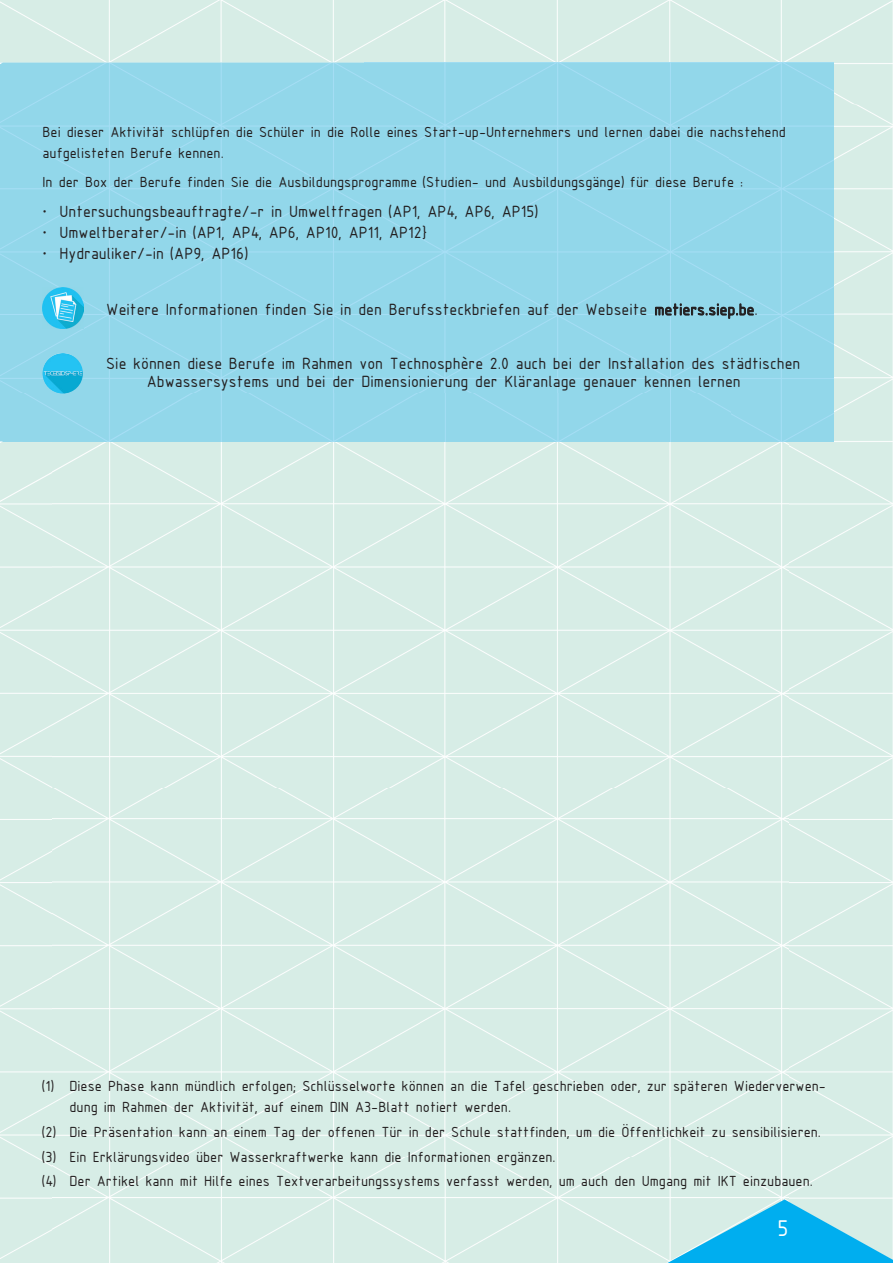
<style>
.page{position:relative;width:893px;height:1263px;background:#fff}
.page>*{position:absolute;margin:0;border:0;box-sizing:border-box;transform-origin:0 0}
.t1{font:21px "Space Claim ASMECB";color:#fff}
.t2{font:15px/18px "Space Claim ASMECB";color:#231f20}
.t3{font:13.5px/21px "Space Claim ASMECB";color:#231f20}
</style>
<div class="page">
<div style="left:0;top:0;width:893px;height:104px;background:#d7ede6"></div>
<div style="left:0;top:441px;width:52px;height:822px;background:#d7ede6"></div>
<img style="left:788px;top:104px;width:105px;height:1095px">
<div style="left:52px;top:441px;width:736px;height:822px;background:#d7ede6"></div>
<div style="left:0;top:63px;width:833px;height:378px;background:#92d7ea"></div>
<svg style="left:667px;top:1199px;width:226px;height:64px;background:#6acdea"></svg>
<svg style="left:0;top:61px;width:6px;height:67px"></svg>
<svg style="left:0;top:440px;width:6px;height:66px"></svg>
<svg style="left:0;top:882px;width:3px;height:66px"></svg>
<img style="left:43px;top:288px;width:41px;height:40px">
<img style="left:43px;top:353px;width:40px;height:41px;border-radius:20px">
<p class="t3" style="left:43px;top:122px;width:745px">Bei dieser Aktivität schlüpfen die Schüler in die Rolle eines Start-up-Unternehmers und lernen dabei die nachstehend aufgelisteten Berufe kennen.</p>
<p class="t3" style="left:43px;top:172px;width:702px">In der Box der Berufe finden Sie die Ausbildungsprogramme (Studien- und Ausbildungsgänge) für diese Berufe :</p>
<p class="t2" style="left:43px;top:203px;width:497px">• Untersuchungsbeauftragte/-r in Umweltfragen (AP1, AP4, AP6, AP15)</p>
<p class="t2" style="left:43px;top:224px;width:386px">• Umweltberater/-in (AP1, AP4, AP6, AP10, AP11, AP12}</p>
<p class="t2" style="left:43px;top:245px;width:206px">• Hydrauliker/-in (AP9, AP16)</p>
<p class="t2" style="left:106px;top:301px;width:653px">Weitere Informationen finden Sie in den Berufssteckbriefen auf der Webseite metiers.siep.be.</p>
<p class="t2" style="left:147px;top:355px;width:655px;text-indent:-40px">Sie können diese Berufe im Rahmen von Technosphère 2.0 auch bei der Installation des städtischen<br>Abwassersystems und bei der Dimensionierung der Kläranlage genauer kennen lernen</p>
<p class="t3" style="left:70px;top:1076px;width:758px;text-indent:-27px">(1) Diese Phase kann mündlich erfolgen; Schlüsselworte können an die Tafel geschrieben oder, zur späteren Wiederverwen&shy;dung im Rahmen der Aktivität, auf einem DIN A3-Blatt notiert werden.</p>
<p class="t3" style="left:43px;top:1120px;width:780px;line-height:24.8px">(2) Die Präsentation kann an einem Tag der offenen Tür in der Schule stattfinden, um die Öffentlichkeit zu sensibilisieren. (3) Ein Erklärungsvideo über Wasserkraftwerke kann die Informationen ergänzen.<br>(4) Der Artikel kann mit Hilfe eines Textverarbeitungssystems verfasst werden, um auch den Umgang mit IKT einzubauen.</p>
<h1 class="t1" style="left:777px;top:1217px;width:13px">5</h1>
</div>
